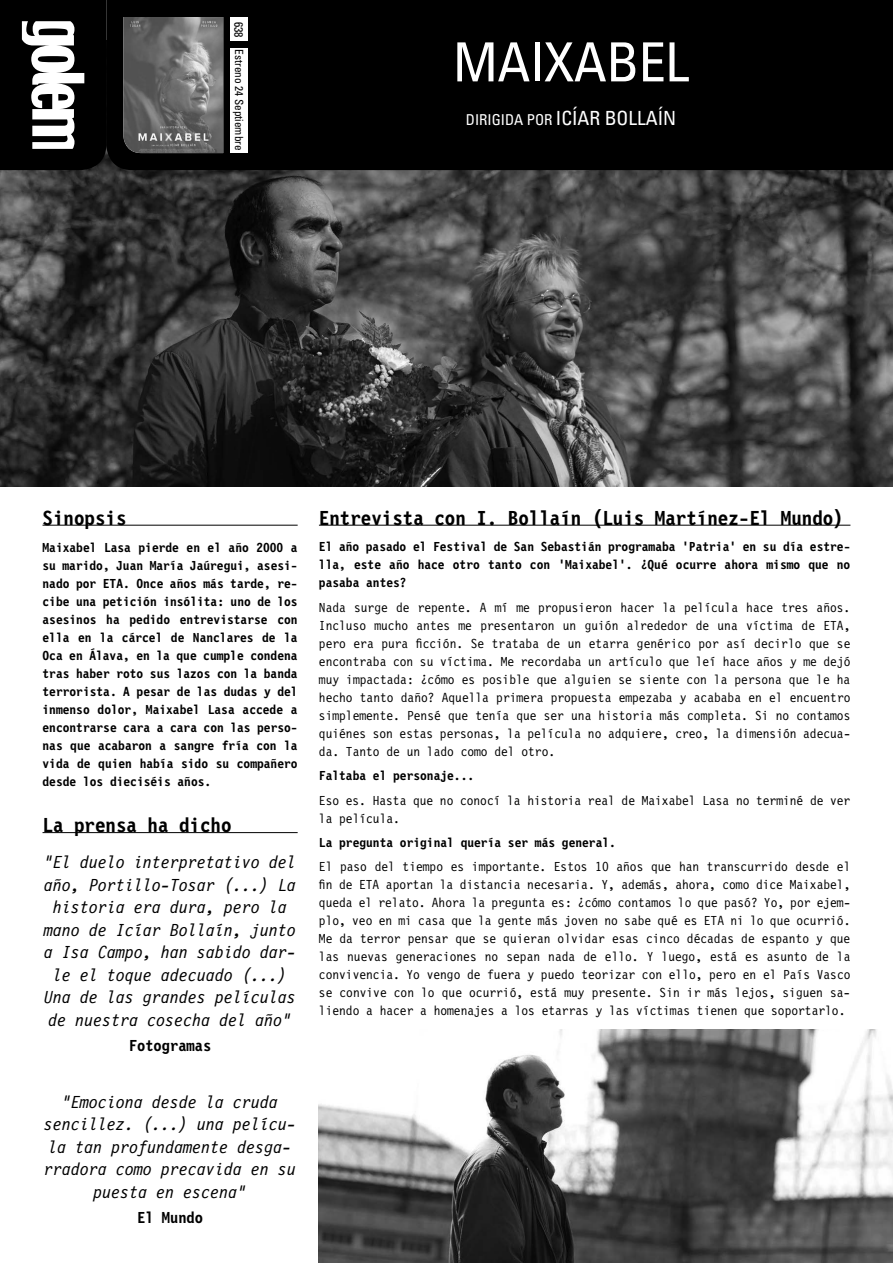
<style>
.page{position:relative;width:893px;height:1263px;background:#fff}
.page>*{position:absolute;margin:0;border:0;box-sizing:border-box;transform-origin:0 0}
.t1{font:condensed 54px "Univers";letter-spacing:-.01em;color:#fff}
.t2{font:700 21px "Letter Gothic 12 Pitch BT";color:#000}
.t3{font:condensed 19.5px "Univers";color:#fff}
.t4{font:italic 18px/22.5px "Letter Gothic 12 Pitch BT";color:#000;text-align:center}
.t5{font:700 16.5px "Letter Gothic 12 Pitch BT";color:#000}
.t6{font:13.5px/18px "Letter Gothic 12 Pitch BT";color:#000;text-align:justify}
.t7{font:700 13.5px/18px "Letter Gothic 12 Pitch BT";color:#000;text-align:justify}
.t8{font:condensed 11.25px "Univers";color:#000}
.s1{font-size:12px}
.s2{font-size:15px}
</style>
<div class="page">
<img style="left:0;top:170px;width:893px;height:317px">
<div style="left:106px;top:0;width:787px;height:170px;background:#000"></div>
<img style="left:123px;top:17px;width:100px;height:136px">
<div style="left:231px;top:17px;width:17px;height:23px;background:#fff"></div>
<div style="left:231px;top:48px;width:17px;height:105px;background:#fff"></div>
<hr style="left:43px;top:525px;width:255px;height:1px;background:#000">
<hr style="left:319px;top:525px;width:531px;height:1px;background:#000">
<svg style="left:0;top:0;width:106px;height:170px"></svg>
<hr style="left:43px;top:832px;width:255px;height:1px;background:#000">
<img style="left:319px;top:1030px;width:574px;height:233px">
<p class="t8" style="left:246px;top:22px;width:130px;rotate:90deg"><span class="s1">638</span> Estreno 24 Septiembre</p>
<h1 class="t1" style="left:453px;top:28px;width:238px">MAIXABEL</h1>
<h3 class="t3" style="left:466px;top:105px;width:212px"><span class="s2">DIRIGIDA POR</span> ICÍAR BOLLAÍN</h3>
<h2 class="t2" style="left:43px;top:506px;width:85px">Sinopsis</h2>
<h2 class="t2" style="left:319px;top:506px;width:526px">Entrevista con I. Bollaín (Luis Martínez-El Mundo)</h2>
<p class="t7" style="left:43px;top:539px;width:257px">Maixabel Lasa pierde en el año 2000 a su marido, Juan María Jaúregui, asesi&shy;nado por ETA. Once años más tarde, re&shy;cibe una petición insólita: uno de los asesinos ha pedido entrevistarse con ella en la cárcel de Nanclares de la Oca en Álava, en la que cumple condena tras haber roto sus lazos con la banda terrorista. A pesar de las dudas y del inmenso dolor, Maixabel Lasa accede a encontrarse cara a cara con las perso&shy;nas que acabaron a sangre fría con la vida de quien había sido su compañero desde los dieciséis años.</p>
<p class="t7" style="left:319px;top:538px;width:533px">El año pasado el Festival de San Sebastián programaba ‘Patria’ en su día estre&shy;lla, este año hace otro tanto con ‘Maixabel’. ¿Qué ocurre ahora mismo que no pasaba antes?</p>
<p class="t6" style="left:319px;top:599px;width:533px">Nada surge de repente. A mí me propusieron hacer la película hace tres años.<br>Incluso mucho antes me presentaron un guión alrededor de una víctima de ETA, pero era pura ficción. Se trataba de un etarra genérico por así decirlo que se encontraba con su víctima. Me recordaba un artículo que leí hace años y me dejó muy impactada: ¿cómo es posible que alguien se siente con la persona que le ha hecho tanto daño? Aquella primera propuesta empezaba y acababa en el encuentro simplemente. Pensé que tenía que ser una historia más completa. Si no contamos quiénes son estas personas, la película no adquiere, creo, la dimensión adecua&shy;da. Tanto de un lado como del otro.</p>
<p class="t7" style="left:319px;top:767px;width:157px">Faltaba el personaje...</p>
<p class="t6" style="left:319px;top:791px;width:533px">Eso es. Hasta que no conocí la historia real de Maixabel Lasa no terminé de ver la película.</p>
<p class="t7" style="left:319px;top:834px;width:298px">La pregunta original quería ser más general.</p>
<p class="t6" style="left:319px;top:858px;width:533px">El paso del tiempo es importante. Estos 10 años que han transcurrido desde el fin de ETA aportan la distancia necesaria. Y, además, ahora, como dice Maixabel, queda el relato. Ahora la pregunta es: ¿cómo contamos lo que pasó? Yo, por ejem&shy;plo, veo en mi casa que la gente más joven no sabe qué es ETA ni lo que ocurrió.<br>Me da terror pensar que se quieran olvidar esas cinco décadas de espanto y que las nuevas generaciones no sepan nada de ello. Y luego, está es asunto de la convivencia. Yo vengo de fuera y puedo teorizar con ello, pero en el País Vasco se convive con lo que ocurrió, está muy presente. Sin ir más lejos, siguen sa&shy;liendo a hacer a homenajes a los etarras y las víctimas tienen que soportarlo.</p>
<h2 class="t2" style="left:43px;top:813px;width:190px">La prensa ha dicho</h2>
<h3 class="t4" style="left:44px;top:851px;width:254px">“El duelo interpretativo del año, Portillo-Tosar (...) La historia era dura, pero la mano de Icíar Bollaín, junto a Isa Campo, han sabido dar&shy;le el toque adecuado (...)<br>Una de las grandes películas de nuestra cosecha del año”</h3>
<p class="t5" style="left:129px;top:1036px;width:84px">Fotogramas</p>
<h3 class="t4" style="left:44px;top:1091px;width:254px">“Emociona desde la cruda sencillez. (...) una pelícu&shy;la tan profundamente desga&shy;rradora como precavida en su puesta en escena”</h3>
<p class="t5" style="left:137px;top:1208px;width:67px">El Mundo</p>
</div>
